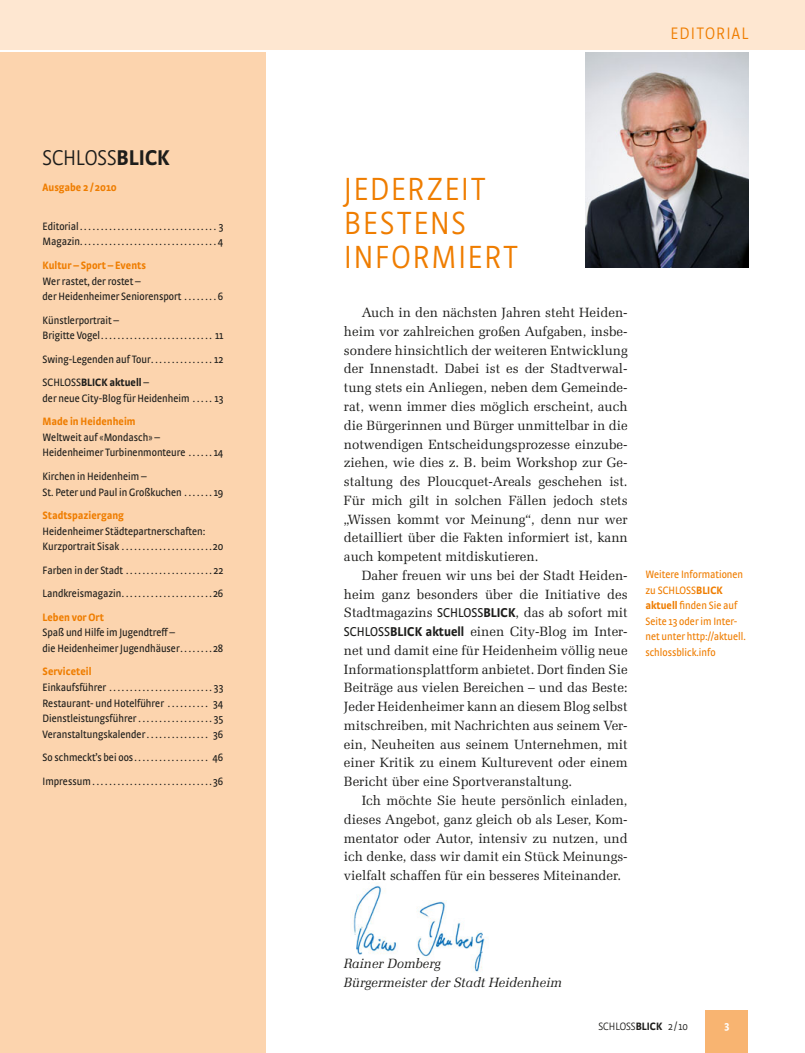
<style>
.page{position:relative;width:805px;height:1053px;background:#fff}
.page>*{position:absolute;margin:0;border:0;box-sizing:border-box;transform-origin:0 0}
.t1{font:300 33.75px/33.8px "Strada Cond";letter-spacing:.045em;color:#ef7d00}
.t2{font:300 22.5px "Strada Cond";color:#1d1d1b}
.t3{font:300 17.5px "Strada Cond";letter-spacing:.07em;color:#ef7d00}
.t4{font:13.5px "Zapf Elliptical 711 BT";color:#1d1d1b}
.t5{font:italic 13.5px/18.8px "Zapf Elliptical 711 BT";color:#1d1d1b}
.t6{font:11.25px/15.6px "Strada Cond";color:#1d1d1b}
.t7{font:11.25px/15.6px "Strada Cond";color:#ef7d00}
.t8{font:300 11.25px "Strada Cond";color:#1d1d1b}
.t9{font:700 11.25px "Strada Cond";color:#ef7d00}
.t10{font:700 11.25px "Strada Cond";color:#fff}
.s1{font-weight:700}
.s2{font-weight:700;color:#ef7d00}
.s3{font-family:"Hartmann"}
.s4{font-family:"Strada Cond"}
.s5{font-family:"Strada Cond";font-weight:700}
</style>
<div class="page">
<div style="left:705px;top:1010px;width:43px;height:42px;background:#f8b471"></div>
<div style="left:0;top:0;width:804px;height:50px;background:#fee7d1"></div>
<div style="left:0;top:52px;width:266px;height:1000px;background:#fcd4ae"></div>
<img style="left:585px;top:52px;width:163px;height:216px">
<img style="left:353px;top:883px;width:133px;height:89px">
<p class="t2" style="left:43px;top:149px;width:129px">SCHLOSS<span class="s1">BLICK</span></p>
<p class="t9" style="left:43px;top:182px;width:76px">Ausgabe 2 / 2010</p>
<p class="t6" style="left:43px;top:219px;width:182px">Editorial . . . . . . . . . . . . . . . . . . . . . . . . . . . . . . . . . 3<br>Magazin. . . . . . . . . . . . . . . . . . . . . . . . . . . . . . . . . 4</p>
<p class="t6" style="left:43px;top:258px;width:182px"><span class="s2">Kultur – Sport – Events<br></span>Wer rastet, der rostet –<br>der Heidenheimer Seniorensport . . . . . . . . 6</p>
<p class="t6" style="left:43px;top:313px;width:182px">Künstlerportrait –<br>Brigitte Vogel . . . . . . . . . . . . . . . . . . . . . . . . . . . 11</p>
<p class="t6" style="left:43px;top:348px;width:182px;line-height:23.4px">Swing-Legenden auf Tour . . . . . . . . . . . . . . . 12<br>SCHLOSS<span class="s1">BLICK aktuell</span> –</p>
<p class="t6" style="left:43px;top:387px;width:182px;line-height:23.5px">der neue City-Blog für Heidenheim . . . . . 13<br><span class="s2">Made in Heidenheim</span></p>
<p class="t6" style="left:43px;top:430px;width:182px">Weltweit auf <span class="s3">«</span>Mondasch<span class="s3">»</span> –<br>Heidenheimer Turbinenmonteure . . . . . . 14</p>
<p class="t6" style="left:43px;top:469px;width:182px">Kirchen in Heidenheim –<br>St. Peter und Paul in Großkuchen . . . . . . . 19</p>
<p class="t6" style="left:43px;top:508px;width:182px"><span class="s2">Stadtspaziergang<br></span>Heidenheimer Städtepartnerschaften:<br>Kurzportrait Sisak . . . . . . . . . . . . . . . . . . . . . .20</p>
<p class="t6" style="left:43px;top:559px;width:182px;line-height:23.5px;text-align:justify">Farben in der Stadt . . . . . . . . . . . . . . . . . . . . . 22<br>Landkreismagazin . . . . . . . . . . . . . . . . . . . . . .26<br><span class="s2">Leben vor Ort</span></p>
<p class="t6" style="left:43px;top:625px;width:182px">Spaß und Hilfe im Jugendtreff –<br>die Heidenheimer Jugendhäuser . . . . . . . .28</p>
<p class="t6" style="left:43px;top:664px;width:182px"><span class="s2">Serviceteil<br></span>Einkaufsführer . . . . . . . . . . . . . . . . . . . . . . . . . 33<br>Restaurant- und Hotelführer . . . . . . . . . . 34<br>Dienstleistungsführer . . . . . . . . . . . . . . . . . . 35<br>Veranstaltungskalender . . . . . . . . . . . . . . . 36</p>
<p class="t6" style="left:43px;top:747px;width:182px;line-height:23.4px">So schmeckt’s bei oos . . . . . . . . . . . . . . . . . . 46<br>Impressum . . . . . . . . . . . . . . . . . . . . . . . . . . . . .36</p>
<p class="t3" style="left:670px;top:26px;width:79px">EDITORIAL</p>
<p class="t1" style="left:344px;top:175px;width:176px">JEDERZEIT<br>BESTENS<br>INFORMIERT</p>
<p class="t4" style="left:361px;top:304px;width:267px">Auch in den nächsten Jahren steht Heiden-</p>
<p class="t4" style="left:344px;top:323px;width:285px">heim vor zahlreichen großen Aufgaben, insbe-</p>
<p class="t4" style="left:344px;top:342px;width:285px">sondere hinsichtlich der weiteren Entwicklung</p>
<p class="t4" style="left:344px;top:360px;width:285px">der Innenstadt. Dabei ist es der Stadtverwal-</p>
<p class="t4" style="left:344px;top:379px;width:285px">tung stets ein Anliegen, neben dem Gemeinde-</p>
<p class="t4" style="left:344px;top:398px;width:285px">rat, wenn immer dies möglich erscheint, auch</p>
<p class="t4" style="left:344px;top:417px;width:285px">die Bürgerinnen und Bürger unmittelbar in die</p>
<p class="t4" style="left:344px;top:435px;width:285px">notwendigen Entscheidungsprozesse einzube-</p>
<p class="t4" style="left:344px;top:454px;width:285px">ziehen, wie dies z. B. beim Workshop zur Ge-</p>
<p class="t4" style="left:344px;top:473px;width:285px">staltung des Ploucquet-Areals geschehen ist.</p>
<p class="t4" style="left:344px;top:492px;width:285px">Für mich gilt in solchen Fällen jedoch stets</p>
<p class="t4" style="left:344px;top:510px;width:285px">„Wissen kommt vor Meinung“, denn nur wer</p>
<p class="t4" style="left:344px;top:529px;width:285px">detailliert über die Fakten informiert ist, kann</p>
<p class="t4" style="left:344px;top:548px;width:196px">auch kompetent mitdiskutieren.</p>
<p class="t4" style="left:361px;top:567px;width:267px">Daher freuen wir uns bei der Stadt Heiden-</p>
<p class="t4" style="left:344px;top:585px;width:285px">heim ganz besonders über die Initiative des</p>
<p class="t4" style="left:344px;top:604px;width:285px">Stadtmagazins <span class="s4">SCHLOSS</span><span class="s5">BLICK</span>, das ab sofort mit</p>
<p class="t4" style="left:344px;top:623px;width:285px"><span class="s4">SCHLOSS</span><span class="s5">BLICK aktuell</span> einen City-Blog im Inter-</p>
<p class="t4" style="left:344px;top:642px;width:285px">net und damit eine für Heidenheim völlig neue</p>
<p class="t4" style="left:344px;top:660px;width:285px">Informationsplattform anbietet. Dort finden Sie</p>
<p class="t4" style="left:344px;top:679px;width:285px">Beiträge aus vielen Bereichen – und das Beste:</p>
<p class="t4" style="left:344px;top:698px;width:285px">Jeder Heidenheimer kann an diesem Blog selbst</p>
<p class="t4" style="left:344px;top:717px;width:285px">mitschreiben, mit Nachrichten aus seinem Ver-</p>
<p class="t4" style="left:344px;top:735px;width:285px">ein, Neuheiten aus seinem Unternehmen, mit</p>
<p class="t4" style="left:344px;top:754px;width:285px">einer Kritik zu einem Kulturevent oder einem</p>
<p class="t4" style="left:344px;top:773px;width:229px">Bericht über eine Sport veranstaltung.</p>
<p class="t4" style="left:361px;top:792px;width:267px">Ich möchte Sie heute persönlich einladen,</p>
<p class="t4" style="left:344px;top:810px;width:285px">dieses Angebot, ganz gleich ob als Leser, Kom-</p>
<p class="t4" style="left:344px;top:829px;width:285px">mentator oder Autor, intensiv zu nutzen, und</p>
<p class="t4" style="left:344px;top:848px;width:285px">ich denke, dass wir damit ein Stück Meinungs-</p>
<p class="t4" style="left:344px;top:867px;width:278px">vielfalt schaffen für ein besseres Miteinander.</p>
<p class="t7" style="left:645px;top:567px;width:102px">Weitere Informationen zu SCHLOSS<span class="s1">BLICK aktuell</span> finden Sie auf<br>Seite 13 oder im Inter&shy;net unter http://aktuell. schlossblick.info</p>
<p class="t5" style="left:344px;top:954px;width:219px">Rainer Domberg<br>Bürgermeister der Stadt Heidenheim</p>
<p class="t8" style="left:598px;top:1021px;width:91px">SCHLOSS<span class="s1">BLICK</span> 2 / 10</p>
<p class="t10" style="left:724px;top:1020px;width:6px">3</p>
</div>
